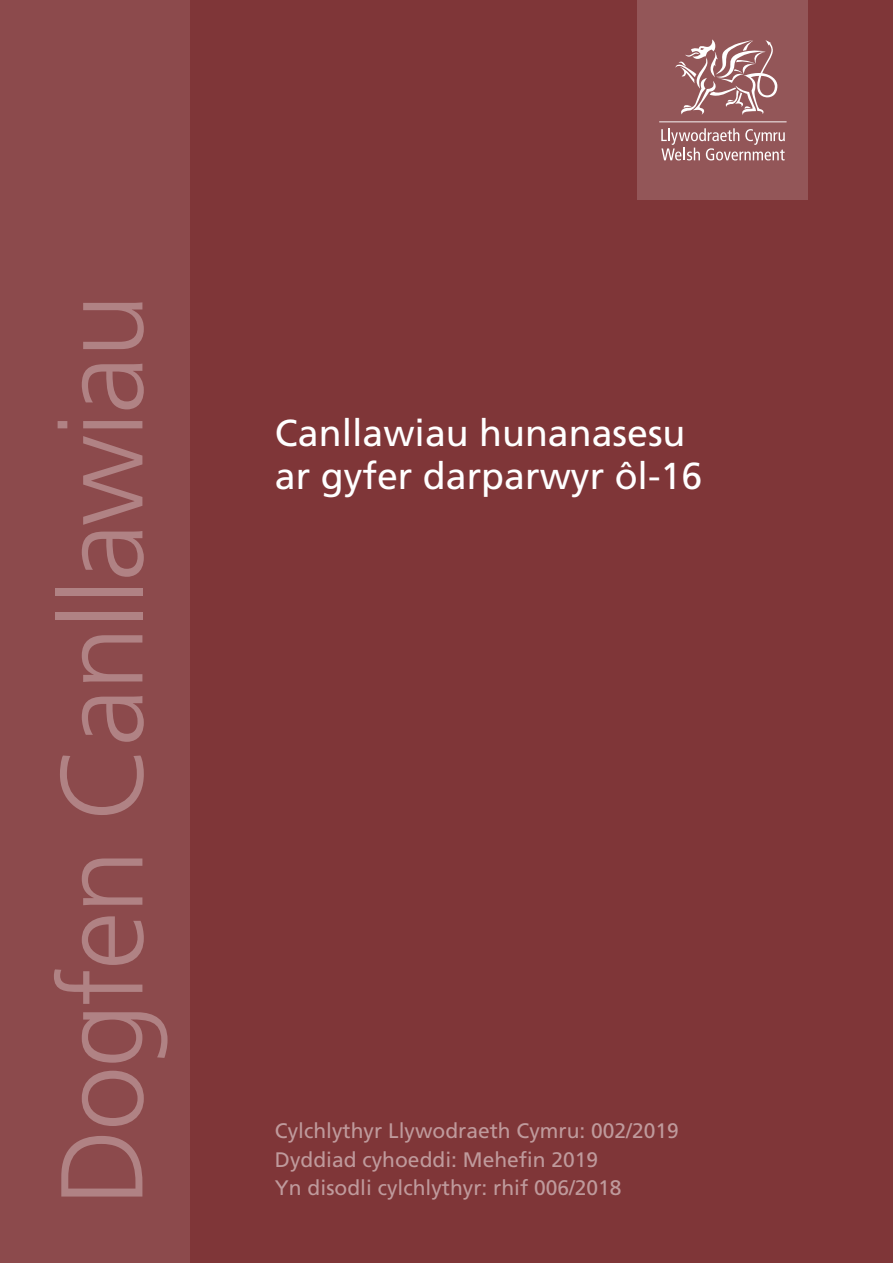
<style>
.page{position:relative;width:893px;height:1263px;background:#7f3638}
.page>*{position:absolute;margin:0;border:0;box-sizing:border-box;transform-origin:0 0}
.Cover_Side_Heading{font:300 116.25px "Frutiger LT Std";letter-spacing:-.02em;color:#b08284}
.Cover_Heading_H1{font:37.5px/43.2px "Frutiger LT Std";color:#fff}
.Cover_Text{font:21px/28.5px "Frutiger LT Std";color:#bf9a9c}
</style>
<div class="page">
<div style="left:638px;top:0;width:170px;height:200px;background:#935658"></div>
<svg style="left:675px;top:39px;width:102px;height:76px"></svg>
<svg style="left:661px;top:128px;width:124px;height:32px"></svg>
<hr style="left:659px;top:121px;width:128px;height:1px;background:#fff">
<div style="left:0;top:0;width:190px;height:1263px;background:#8c4a4c"></div>
<p class="Cover_Side_Heading" style="left:37px;top:1206px;width:914px;rotate:-90deg">Dogfen Canllawiau</p>
<h1 class="Cover_Heading_H1" style="left:275px;top:411px;width:429px">Canllawiau hunanasesu ar gyfer darparwyr ôl-16</h1>
<p class="Cover_Text" style="left:275px;top:1117px;width:405px">Cylchlythyr Llywodraeth Cymru: 002/2019<br>Dyddiad cyhoeddi: Mehefin 2019</p>
<p class="Cover_Text" style="left:275px;top:1174px;width:348px">Yn disodli cylchlythyr: rhif 006/2018</p>
</div>
